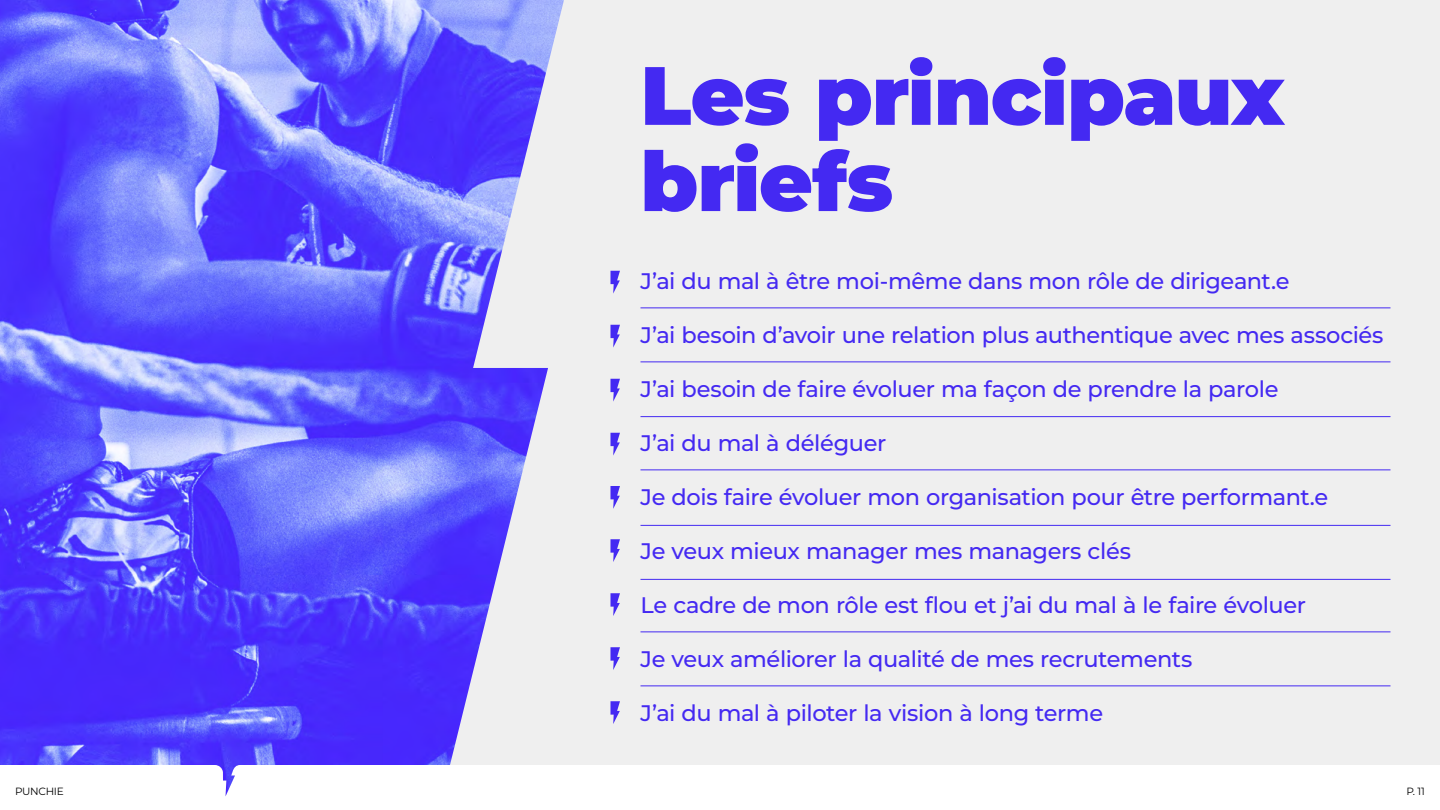
<style>
.page{position:relative;width:1440px;height:810px;background:#fff}
.page>*{position:absolute;margin:0;border:0;box-sizing:border-box;transform-origin:0 0}
.t1{font:900 82.5px/86.2px "Montserrat";letter-spacing:-.01em;color:#4429f2}
.t2{font:500 22.5px "Montserrat";letter-spacing:-.02em;color:#4429f2}
.t3{font:10.5px "Montserrat";letter-spacing:-.03em;color:#000}
</style>
<div class="page">
<div style="left:564px;top:0;width:876px;height:765px;background:#efefef"></div>
<img style="left:0;top:0;width:564px;height:796px">
<hr style="left:640px;top:308px;width:750px;height:1px;background:#4429f2">
<hr style="left:640px;top:362px;width:750px;height:1px;background:#4429f2">
<hr style="left:640px;top:416px;width:750px;height:1px;background:#4429f2">
<hr style="left:640px;top:470px;width:750px;height:1px;background:#4429f2">
<hr style="left:640px;top:525px;width:750px;height:1px;background:#4429f2">
<hr style="left:640px;top:579px;width:750px;height:1px;background:#4429f2">
<hr style="left:640px;top:632px;width:750px;height:1px;background:#4429f2">
<hr style="left:640px;top:686px;width:750px;height:1px;background:#4429f2">
<svg style="left:610px;top:271px;width:10px;height:23px"></svg>
<svg style="left:610px;top:325px;width:10px;height:23px"></svg>
<svg style="left:610px;top:379px;width:10px;height:23px"></svg>
<svg style="left:610px;top:433px;width:10px;height:23px"></svg>
<svg style="left:610px;top:486px;width:10px;height:23px"></svg>
<svg style="left:610px;top:539px;width:10px;height:23px"></svg>
<svg style="left:610px;top:593px;width:10px;height:23px"></svg>
<svg style="left:610px;top:647px;width:10px;height:23px"></svg>
<svg style="left:610px;top:701px;width:10px;height:23px"></svg>
<h1 class="t1" style="left:640px;top:50px;width:645px">Les principaux briefs</h1>
<p class="t2" style="left:640px;top:266px;width:651px">J’ai du mal à être moi-même dans mon rôle de dirigeant.e</p>
<p class="t2" style="left:640px;top:320px;width:745px">J’ai besoin d’avoir une relation plus authentique avec mes associés</p>
<p class="t2" style="left:640px;top:374px;width:639px">J’ai besoin de faire évoluer ma façon de prendre la parole</p>
<p class="t2" style="left:640px;top:428px;width:247px">J’ai du mal à déléguer</p>
<p class="t2" style="left:640px;top:482px;width:689px">Je dois faire évoluer mon organisation pour être performant.e</p>
<p class="t2" style="left:640px;top:536px;width:492px">Je veux mieux manager mes managers clés</p>
<p class="t2" style="left:640px;top:590px;width:667px">Le cadre de mon rôle est flou et j’ai du mal à le faire évoluer</p>
<p class="t2" style="left:640px;top:644px;width:554px">Je veux améliorer la qualité de mes recrutements</p>
<p class="t2" style="left:640px;top:698px;width:464px">J’ai du mal à piloter la vision à long terme</p>
<p class="t3" style="left:15px;top:784px;width:50px">PUNCHIE</p>
<p class="t3" style="left:1406px;top:784px;width:20px">P. 11</p>
</div>
